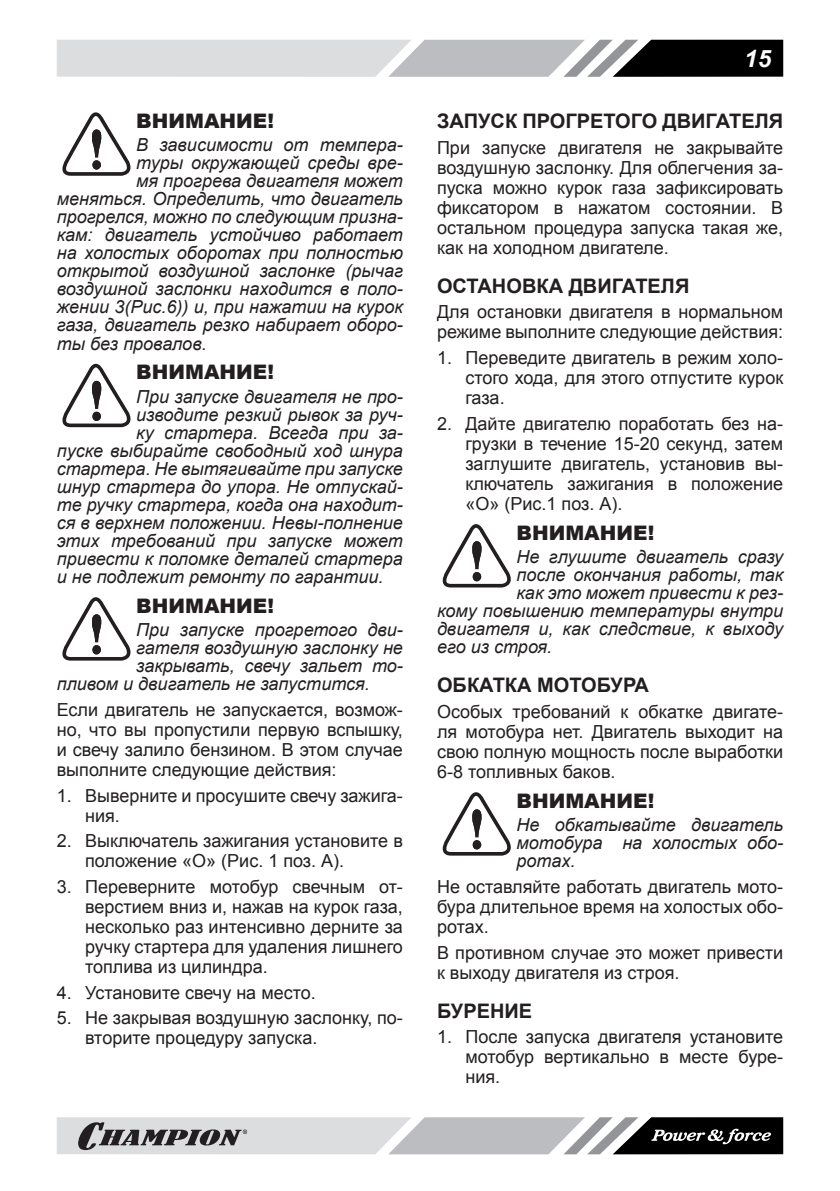
<style>
.page{position:relative;width:840px;height:1191px;background:#fff}
.page>*{position:absolute;margin:0;border:0;box-sizing:border-box;transform-origin:0 0}
.t1{font:italic 700 24px "Arial";color:#fff}
.Заголовок2{font:700 20px "Arial";color:#231f20}
.ВНИМАНИЕ{font:900 20px "Arial";color:#231f20}
.ВНИМАНИЕ_ТЕКСТ{font:italic 18px/18px "Arial";color:#231f20;text-align:justify}
.Текст_основной{font:18px/20px "Arial";color:#231f20;text-align:justify}
.Текст_список{font:18px/20px "Arial";color:#231f20;text-align:justify}
</style>
<div class="page">
<svg style="left:57px;top:40px;width:725px;height:37px;background:#a7a8aa"></svg>
<svg style="left:57px;top:1117px;width:725px;height:37px;background:#a1a2a3"></svg>
<svg style="left:62px;top:112px;width:69px;height:64px"></svg>
<svg style="left:62px;top:364px;width:69px;height:63px"></svg>
<svg style="left:62px;top:597px;width:69px;height:63px"></svg>
<svg style="left:442px;top:524px;width:69px;height:63px"></svg>
<svg style="left:442px;top:792px;width:69px;height:63px"></svg>
<p class="ВНИМАНИЕ" style="left:136px;top:106px;width:139px">ВНИМАНИЕ!</p>
<p class="ВНИМАНИЕ_ТЕКСТ" style="left:136px;top:136px;width:268px">В зависимости от темпера-</p>
<p class="ВНИМАНИЕ_ТЕКСТ" style="left:136px;top:154px;width:268px">туры окружающей среды вре-</p>
<p class="ВНИМАНИЕ_ТЕКСТ" style="left:136px;top:172px;width:268px">мя прогрева двигателя может</p>
<p class="ВНИМАНИЕ_ТЕКСТ" style="left:57px;top:190px;width:347px">меняться. Определить, что двигатель</p>
<p class="ВНИМАНИЕ_ТЕКСТ" style="left:57px;top:208px;width:347px">прогрелся, можно по следующим призна-</p>
<p class="ВНИМАНИЕ_ТЕКСТ" style="left:57px;top:226px;width:347px">кам: двигатель устойчиво работает</p>
<p class="ВНИМАНИЕ_ТЕКСТ" style="left:57px;top:244px;width:347px">на холостых оборотах при полностью</p>
<p class="ВНИМАНИЕ_ТЕКСТ" style="left:57px;top:262px;width:347px">открытой воздушной заслонке (рычаг</p>
<p class="ВНИМАНИЕ_ТЕКСТ" style="left:57px;top:280px;width:347px">воздушной заслонки находится в поло-</p>
<p class="ВНИМАНИЕ_ТЕКСТ" style="left:57px;top:298px;width:347px">жении 3(Рис.6)) и, при нажатии на курок</p>
<p class="ВНИМАНИЕ_ТЕКСТ" style="left:57px;top:316px;width:347px">газа, двигатель резко набирает оборо-</p>
<p class="ВНИМАНИЕ_ТЕКСТ" style="left:57px;top:334px;width:151px">ты без провалов.</p>
<p class="ВНИМАНИЕ" style="left:136px;top:357px;width:139px">ВНИМАНИЕ!</p>
<p class="ВНИМАНИЕ_ТЕКСТ" style="left:136px;top:388px;width:268px">При запуске двигателя не про-</p>
<p class="ВНИМАНИЕ_ТЕКСТ" style="left:136px;top:406px;width:268px">изводите резкий рывок за руч-</p>
<p class="ВНИМАНИЕ_ТЕКСТ" style="left:136px;top:424px;width:268px">ку стартера. Всегда при за-</p>
<p class="ВНИМАНИЕ_ТЕКСТ" style="left:57px;top:442px;width:347px">пуске выбирайте свободный ход шнура</p>
<p class="ВНИМАНИЕ_ТЕКСТ" style="left:57px;top:460px;width:347px">стартера. Не вытягивайте при запуске</p>
<p class="ВНИМАНИЕ_ТЕКСТ" style="left:57px;top:478px;width:347px">шнур стартера до упора. Не отпускай-</p>
<p class="ВНИМАНИЕ_ТЕКСТ" style="left:57px;top:496px;width:347px">те ручку стартера, когда она находит-</p>
<p class="ВНИМАНИЕ_ТЕКСТ" style="left:57px;top:514px;width:347px">ся в верхнем положении. Невы-полнение</p>
<p class="ВНИМАНИЕ_ТЕКСТ" style="left:57px;top:532px;width:347px">этих требований при запуске может</p>
<p class="ВНИМАНИЕ_ТЕКСТ" style="left:57px;top:550px;width:347px">привести к поломке деталей стартера</p>
<p class="ВНИМАНИЕ_ТЕКСТ" style="left:57px;top:568px;width:328px">и не подлежит ремонту по гарантии.</p>
<p class="ВНИМАНИЕ" style="left:136px;top:591px;width:139px">ВНИМАНИЕ!</p>
<p class="ВНИМАНИЕ_ТЕКСТ" style="left:136px;top:621px;width:268px">При запуске прогретого дви-</p>
<p class="ВНИМАНИЕ_ТЕКСТ" style="left:136px;top:639px;width:268px">гателя воздушную заслонку не</p>
<p class="ВНИМАНИЕ_ТЕКСТ" style="left:136px;top:657px;width:268px">закрывать, свечу зальет то-</p>
<p class="ВНИМАНИЕ_ТЕКСТ" style="left:57px;top:675px;width:314px">пливом и двигатель не запустится.</p>
<p class="Текст_основной" style="left:57px;top:700px;width:347px">Если двигатель не запускается, возмож&shy;но, что вы пропустили первую вспышку, и свечу залило бензином. В этом случае выполните следующие действия:</p>
<p class="Текст_список" style="left:85px;top:785px;width:319px;text-indent:-28px">1. Выверните и просушите свечу зажига&shy;ния.</p>
<p class="Текст_список" style="left:85px;top:831px;width:319px;text-indent:-28px">2. Выключатель зажигания установите в положение «O» (Рис. 1 поз. А).</p>
<p class="Текст_список" style="left:85px;top:877px;width:319px;text-indent:-28px">3. Переверните мотобур свечным от&shy;верстием вниз и, нажав на курок газа, несколько раз интенсивно дерните за ручку стартера для удаления лишнего топлива из цилиндра.</p>
<p class="Текст_список" style="left:57px;top:982px;width:260px">4. Установите свечу на место.</p>
<p class="Текст_список" style="left:85px;top:1008px;width:319px;text-indent:-28px">5. Не закрывая воздушную заслонку, по&shy;вторите процедуру запуска.</p>
<h1 class="t1" style="left:743px;top:42px;width:28px">15</h1>
<p class="Заголовок2" style="left:437px;top:108px;width:347px">ЗАПУСК ПРОГРЕТОГО ДВИГАТЕЛЯ</p>
<p class="Текст_основной" style="left:437px;top:137px;width:347px">При запуске двигателя не закрывайте воздушную заслонку. Для облегчения за&shy;пуска можно курок газа зафиксировать фиксатором в нажатом состоянии. В остальном процедура запуска такая же, как на холодном двигателе.</p>
<p class="Заголовок2" style="left:437px;top:272px;width:254px">ОСТАНОВКА ДВИГАТЕЛЯ</p>
<p class="Текст_основной" style="left:437px;top:302px;width:347px">Для остановки двигателя в нормальном режиме выполните следующие действия:</p>
<p class="Текст_список" style="left:465px;top:348px;width:319px;text-indent:-28px">1. Переведите двигатель в режим холо&shy;стого хода, для этого отпустите курок газа.</p>
<p class="Текст_список" style="left:465px;top:414px;width:319px;text-indent:-28px">2. Дайте двигателю поработать без на&shy;грузки в течение 15-20 секунд, затем заглушите двигатель, установив вы&shy;ключатель зажигания в положение «O» (Рис.1 поз. А).</p>
<p class="ВНИМАНИЕ" style="left:516px;top:518px;width:139px">ВНИМАНИЕ!</p>
<p class="ВНИМАНИЕ_ТЕКСТ" style="left:516px;top:548px;width:268px">Не глушите двигатель сразу</p>
<p class="ВНИМАНИЕ_ТЕКСТ" style="left:516px;top:566px;width:268px">после окончания работы, так</p>
<p class="ВНИМАНИЕ_ТЕКСТ" style="left:516px;top:584px;width:268px">как это может привести к рез-</p>
<p class="ВНИМАНИЕ_ТЕКСТ" style="left:437px;top:602px;width:347px">кому повышению температуры внутри</p>
<p class="ВНИМАНИЕ_ТЕКСТ" style="left:437px;top:620px;width:347px">двигателя и, как следствие, к выходу</p>
<p class="ВНИМАНИЕ_ТЕКСТ" style="left:437px;top:638px;width:117px">его из строя.</p>
<p class="Заголовок2" style="left:437px;top:672px;width:213px">ОБКАТКА МОТОБУРА</p>
<p class="Текст_основной" style="left:437px;top:702px;width:347px">Особых требований к обкатке двигате&shy;ля мотобура нет. Двигатель выходит на свою полную мощность после выработки 6-8 топливных баков.</p>
<p class="ВНИМАНИЕ" style="left:516px;top:786px;width:139px">ВНИМАНИЕ!</p>
<p class="ВНИМАНИЕ_ТЕКСТ" style="left:516px;top:816px;width:268px">Не обкатывайте двигатель мотобура на холостых обо&shy;ротах.</p>
<p class="Текст_основной" style="left:437px;top:877px;width:347px">Не оставляйте работать двигатель мото&shy;бура длительное время на холостых обо&shy;ротах.</p>
<p class="Текст_основной" style="left:437px;top:942px;width:347px">В противном случае это может привести к выходу двигателя из строя.</p>
<p class="Заголовок2" style="left:437px;top:997px;width:97px">БУРЕНИЕ</p>
<p class="Текст_список" style="left:465px;top:1027px;width:319px;text-indent:-28px">1. После запуска двигателя установите мотобур вертикально в месте буре&shy;ния.</p>
</div>
